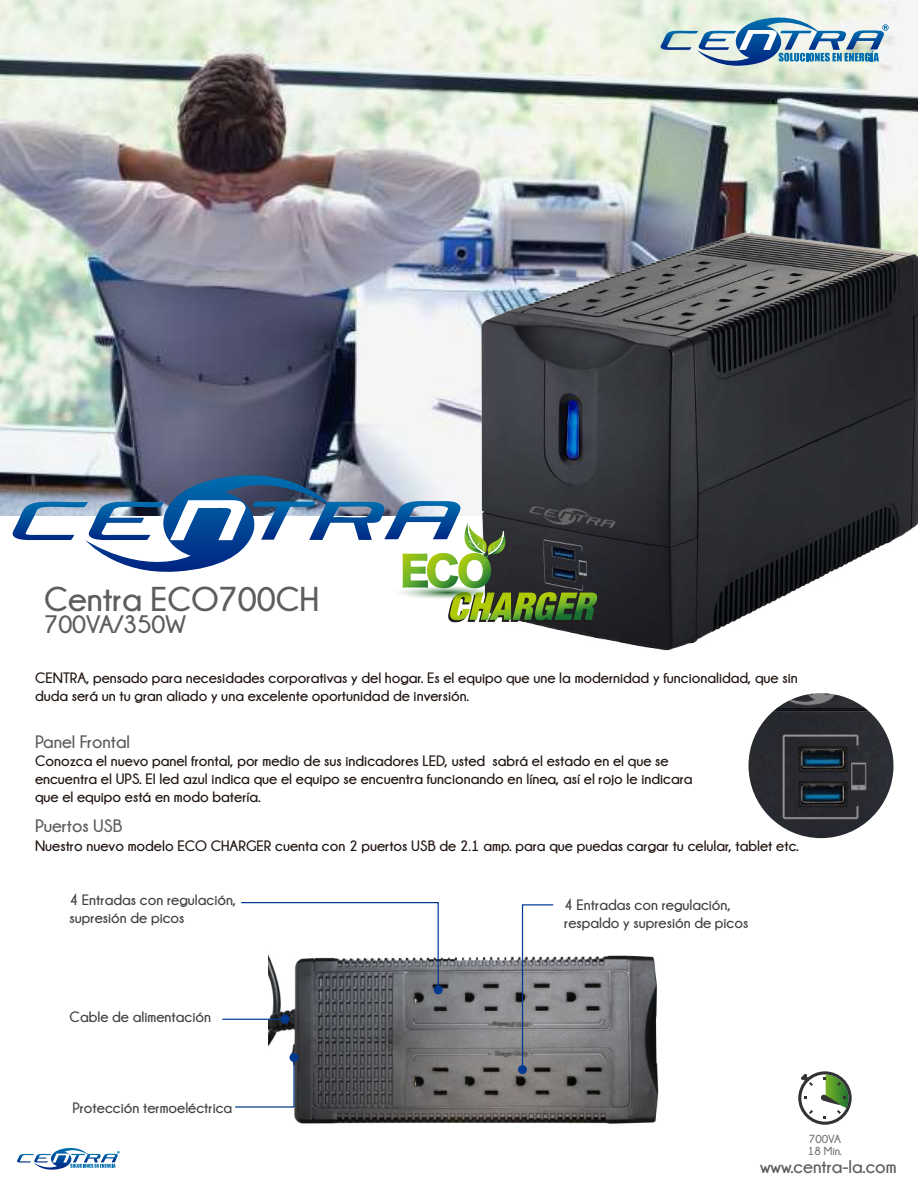
<style>
.page{position:relative;width:918px;height:1188px;background:#fff}
.page>*{position:absolute;margin:0;border:0;box-sizing:border-box;transform-origin:0 0}
.t1{font:700 34.35px "Champagne&Limousines";color:#5d5d5d}
.t2{font:700 25.2px "Champagne&Limousines";color:#5d5d5d}
.t3{font:700 18.3px "Champagne&Limousines";color:#5d5d5d}
.t4{font:700 18px "Champagne&Limousines";color:#5d5d5d}
.t5{font:700 15px/18px "Champagne&Limousines";color:#1f140f}
.t6{font:700 15px/18px "Champagne&Limousines";color:#434041}
.t7{font:700 11.7px "Champagne&Limousines";color:#727276}
</style>
<div class="page">
<img style="left:0;top:0;width:918px;height:515px">
<img style="left:470px;top:222px;width:448px;height:429px">
<svg style="left:17px;top:1148px;width:103px;height:22px"></svg>
<svg style="left:661px;top:15px;width:227px;height:53px;background:#a7c3cf"></svg>
<svg style="left:13px;top:470px;width:584px;height:152px"></svg>
<img style="left:269px;top:955px;width:390px;height:169px">
<div style="left:434px;top:985px;width:9px;height:9px;background:#00398f;border-radius:50%"></div>
<div style="left:281px;top:1015px;width:8px;height:9px;background:#00398f;border-radius:50%"></div>
<div style="left:290px;top:1053px;width:8px;height:9px;background:#00398f;border-radius:50%"></div>
<div style="left:518px;top:1065px;width:9px;height:9px;background:#00398f;border-radius:50%"></div>
<svg style="left:241px;top:902px;width:198px;height:89px"></svg>
<svg style="left:521px;top:904px;width:33px;height:167px"></svg>
<svg style="left:235px;top:1056px;width:60px;height:52px"></svg>
<hr style="left:223px;top:1019px;width:62px;height:1px;background:#00398f">
<img style="left:749px;top:693px;width:145px;height:145px;border-radius:72px">
<svg style="left:798px;top:1071px;width:54px;height:54px"></svg>
<h1 class="t1" style="left:44px;top:580px;width:276px">Centra ECO700CH</h1>
<h2 class="t2" style="left:44px;top:611px;width:143px">700VA/350W</h2>
<p class="t5" style="left:35px;top:668px;width:764px">CENTRA, pensado para necesidades corporativas y del hogar. Es el equipo que une la modernidad y funcionalidad, que sin duda será un tu gran aliado y una excelente oportunidad de inversión.</p>
<p class="t4" style="left:35px;top:732px;width:96px">Panel Frontal</p>
<p class="t5" style="left:35px;top:751px;width:659px">Conozca el nuevo panel frontal, por medio de sus indicadores LED, usted sabrá el estado en el que se encuentra el UPS. El led azul indica que el equipo se encuentra funcionando en línea, así el rojo le indicara que el equipo está en modo batería.</p>
<p class="t5" style="left:35px;top:836px;width:765px">Nuestro nuevo modelo ECO CHARGER cuenta con 2 puertos USB de 2.1 amp. para que puedas cargar tu celular, tablet etc.</p>
<p class="t4" style="left:35px;top:816px;width:89px">Puertos USB</p>
<p class="t6" style="left:70px;top:891px;width:168px">4 Entradas con regulación, supresión de picos</p>
<p class="t6" style="left:70px;top:1008px;width:143px">Cable de alimentación</p>
<p class="t6" style="left:73px;top:1099px;width:161px">Protección termoeléctrica</p>
<p class="t6" style="left:564px;top:896px;width:186px">4 Entradas con regulación, respaldo y supresión de picos</p>
<p class="t7" style="left:809px;top:1133px;width:34px">700VA</p>
<p class="t7" style="left:808px;top:1145px;width:36px">18 Min.</p>
<p class="t3" style="left:760px;top:1156px;width:138px">www.centra-la.com</p>
</div>
